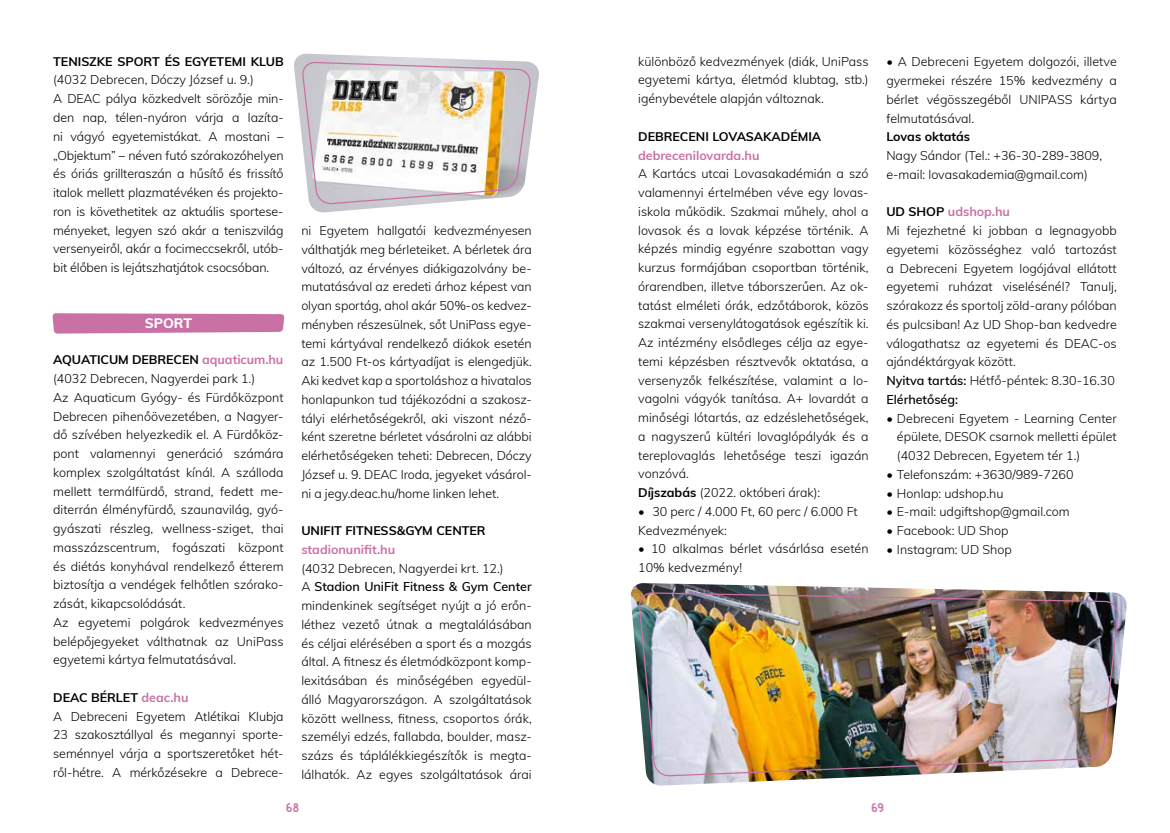
<style>
.page{position:relative;width:1170px;height:833px;background:#fff}
.page>*{position:absolute;margin:0;border:0;box-sizing:border-box;transform-origin:0 0}
.t1{font:800 13.75px "Muli";color:#fff}
.t2{font:300 12.5px/18.8px "Muli";color:#000}
.t3{font:700 12.5px "Muli";color:#000}
.t4{font:700 12.5px "Muli";color:#c971a5}
.t5{font:700 12.5px "Advent Pro";color:#c971a5}
.s1{font-weight:700}
.s2{font-weight:700;color:#c971a5}
.s3{font-weight:600}
</style>
<div class="page">
<svg style="left:52px;top:313px;width:232px;height:20px;background:#cc79aa"></svg>
<img style="left:294px;top:54px;width:245px;height:159px">
<img style="left:630px;top:583px;width:496px;height:203px">
<svg style="left:302px;top:61px;width:230px;height:143px"></svg>
<img style="left:639px;top:592px;width:480px;height:184px">
<p class="t3" style="left:53px;top:52px;width:232px">TENISZKE SPORT ÉS EGYETEMI KLUB</p>
<p class="t2" style="left:53px;top:70px;width:232px">(4032 Debrecen, Dóczy József u. 9.)<br>A DEAC pálya közkedvelt sörözője min&shy;den nap, télen-nyáron várja a lazíta&shy;ni vágyó egyetemistákat. A mostani – „Objektum” – néven futó szórakozóhelyen és óriás grillteraszán a hűsítő és frissítő italok mellett plazmatévéken és projekto&shy;ron is követhetitek az aktuális sportese&shy;ményeket, legyen szó akár a teniszvilág versenyeiről, akár a focimeccsekről, utób&shy;bit élőben is lejátszhatjátok csocsóban.</p>
<p class="t1" style="left:145px;top:312px;width:49px">SPORT</p>
<p class="t2" style="left:53px;top:350px;width:232px"><span class="s1">AQUATICUM DEBRECEN</span> <span class="s2">aquaticum.hu </span>(4032 Debrecen, Nagyerdei park 1.)<br>Az Aquaticum Gyógy- és Fürdőközpont Debrecen pihenőövezetében, a Nagyer&shy;dő szívében helyezkedik el. A Fürdőköz&shy;pont valamennyi generáció számára komplex szolgáltatást kínál. A szálloda mellett termálfürdő, strand, fedett me&shy;diterrán élményfürdő, szaunavilág, gyó&shy;gyászati részleg, wellness-sziget, thai masszázscentrum, fogászati központ és diétás konyhával rendelkező étterem biztosítja a vendégek felhőtlen szórako&shy;zását, kikapcsolódását.<br>Az egyetemi polgárok kedvezményes belépőjegyeket válthatnak az UniPass egyetemi kártya felmutatásával.</p>
<p class="t2" style="left:53px;top:687px;width:232px"><span class="s1">DEAC BÉRLET</span> <span class="s2">deac.hu<br></span>A Debreceni Egyetem Atlétikai Klubja 23 szakosztállyal és megannyi sporte&shy;seménnyel várja a sportszeretőket hét&shy;ről-hétre. A mérkőzésekre a Debrece-</p>
<p class="t2" style="left:301px;top:220px;width:232px;text-align:justify">ni Egyetem hallgatói kedvezményesen válthatják meg bérleteiket. A bérletek ára változó, az érvényes diákigazolvány be&shy;mutatásával az eredeti árhoz képest van olyan sportág, ahol akár 50%-os kedvez&shy;ményben részesülnek, sőt UniPass egye&shy;temi kártyával rendelkező diákok esetén az 1.500 Ft-os kártyadíjat is elengedjük.<br>Aki kedvet kap a sportoláshoz a hivatalos honlapunkon tud tájékozódni a szakosz&shy;tályi elérhetőségekről, aki viszont néző&shy;ként szeretne bérletet vásárolni az alábbi elérhetőségeken teheti: Debrecen, Dóczy József u. 9. DEAC Iroda, jegyeket vásárol&shy;ni a jegy.deac.hu/home linken lehet.</p>
<p class="t3" style="left:301px;top:521px;width:186px">UNIFIT FITNESS&amp;GYM CENTER</p>
<p class="t4" style="left:301px;top:540px;width:95px">stadionunifit.hu</p>
<p class="t2" style="left:301px;top:558px;width:232px">(4032 Debrecen, Nagyerdei krt. 12.)<br>A <span class="s3">Stadion UniFit Fitness &amp; Gym Center </span>mindenkinek segítséget nyújt a jó erőn&shy;léthez vezető útnak a megtalálásában és céljai elérésében a sport és a mozgás által. A fitnesz és életmódközpont komp&shy;lexitásában és minőségében egyedül&shy;álló Magyarországon. A szolgáltatások között wellness, fitness, csoportos órák, személyi edzés, fallabda, boulder, mas - százs és táplálékkiegészítők is megta&shy;lálhatók. Az egyes szolgáltatások árai</p>
<p class="t2" style="left:638px;top:51px;width:232px;text-align:justify">különböző kedvezmények (diák, UniPass egyetemi kártya, életmód klubtag, stb.) igénybevétele alapján változnak.</p>
<p class="t3" style="left:638px;top:127px;width:185px">DEBRECENI LOVASAKADÉMIA</p>
<p class="t4" style="left:638px;top:146px;width:123px">debrecenilovarda.hu</p>
<p class="t2" style="left:638px;top:164px;width:232px">A Kartács utcai Lovasakadémián a szó valamennyi értelmében véve egy lovas&shy;iskola működik. Szakmai műhely, ahol a lovasok és a lovak képzése történik. A képzés mindig egyénre szabottan vagy kurzus formájában csoportban történik, órarendben, illetve táborszerűen. Az ok&shy;tatást elméleti órák, edzőtáborok, közös szakmai versenylátogatások egészítik ki.<br>Az intézmény elsődleges célja az egye&shy;temi képzésben résztvevők oktatása, a versenyzők felkészítése, valamint a lo&shy;vagolni vágyók tanítása. A+ lovardát a minőségi lótartás, az edzéslehetőségek, a nagyszerű kültéri lovaglópályák és a tereplovaglás lehetősége teszi igazán vonzóvá.<br><span class="s1">Díjszabás</span> (2022. októberi árak):</p>
<p class="t2" style="left:638px;top:501px;width:221px">• 30 perc / 4.000 Ft, 60 perc / 6.000 Ft<br>Kedvezmények:</p>
<p class="t2" style="left:638px;top:539px;width:232px">• 10 alkalmas bérlet vásárlása esetén<br>10% kedvezmény!</p>
<p class="t2" style="left:886px;top:52px;width:232px;text-align:justify">• A Debreceni Egyetem dolgozói, illetve gyermekei részére 15% kedvezmény a bérlet végösszegéből UNIPASS kártya felmutatásával.</p>
<p class="t3" style="left:886px;top:128px;width:85px">Lovas oktatás</p>
<p class="t2" style="left:886px;top:146px;width:217px">Nagy Sándor (Tel.: +36-30-289-3809, e-mail: lovasakademia@gmail.com)</p>
<p class="t2" style="left:886px;top:202px;width:232px"><span class="s1">UD SHOP</span> <span class="s2">udshop.hu<br></span>Mi fejezhetné ki jobban a legnagyobb egyetemi közösséghez való tartozást a Debreceni Egyetem logójával ellátott egyetemi ruházat viselésénél? Tanulj, szórakozz és sportolj zöld-arany pólóban és pulcsiban! Az UD Shop-ban kedvedre válogathatsz az egyetemi és DEAC-os ajándéktárgyak között.<br><span class="s3">Nyitva tartás:</span> Hétfő-péntek: 8.30-16.30<br><span class="s3">Elérhetőség:</span></p>
<p class="t2" style="left:896px;top:408px;width:221px;text-align:justify;text-indent:-11px">• Debreceni Egyetem - Learning Center épülete, DESOK csarnok melletti épület (4032 Debrecen, Egyetem tér 1.)</p>
<p class="t2" style="left:886px;top:464px;width:189px">• Telefonszám: +3630/989-7260</p>
<p class="t2" style="left:886px;top:483px;width:119px">• Honlap: udshop.hu</p>
<p class="t2" style="left:886px;top:502px;width:185px">• E-mail: udgiftshop@gmail.com</p>
<p class="t2" style="left:886px;top:521px;width:124px">• Facebook: UD Shop</p>
<p class="t2" style="left:886px;top:539px;width:127px">• Instagram: UD Shop</p>
<p class="t5" style="left:286px;top:800px;width:14px">68</p>
<p class="t5" style="left:871px;top:800px;width:13px">69</p>
</div>
